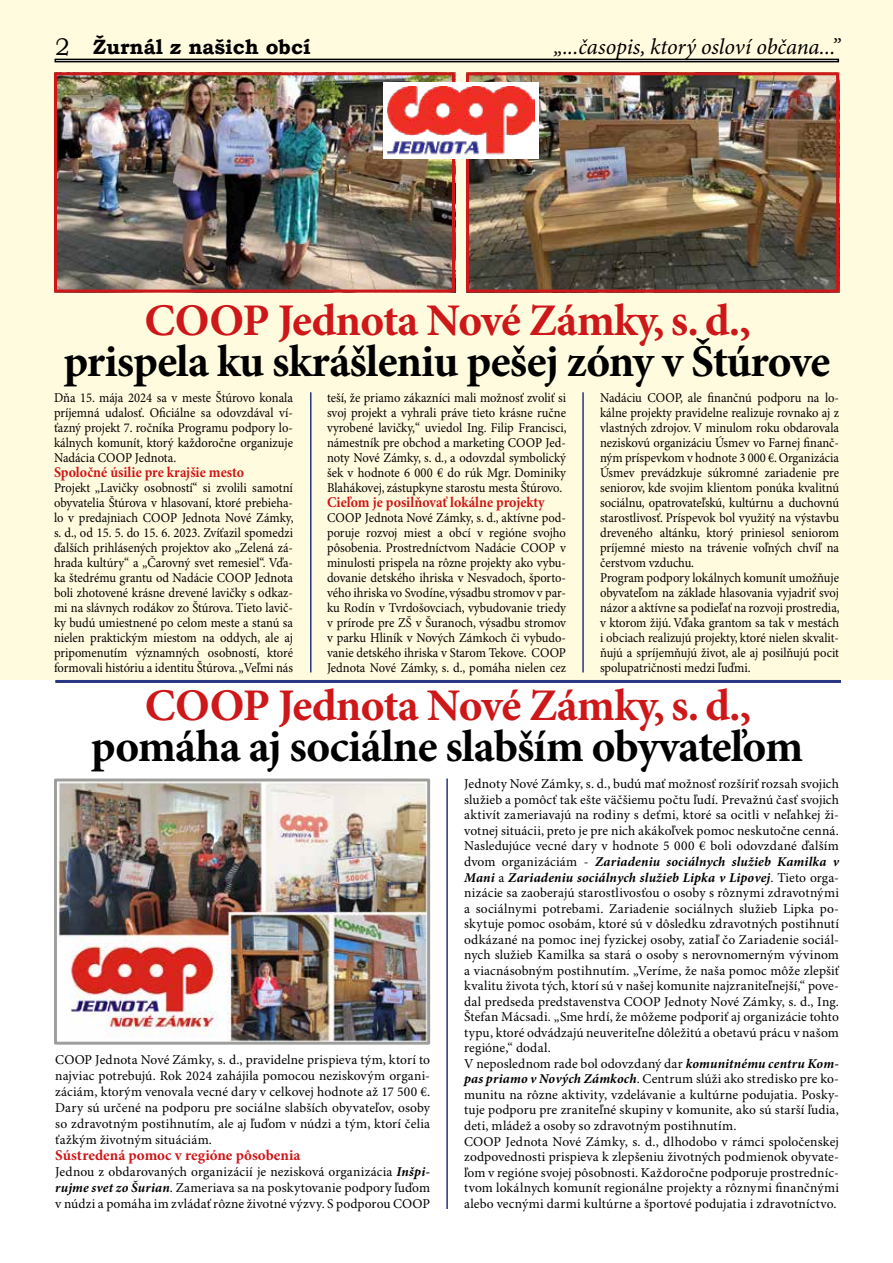
<style>
.page{position:relative;width:893px;height:1263px;background:#fff}
.page>*{position:absolute;margin:0;border:0;box-sizing:border-box;transform-origin:0 0}
.t1{font:700 45.3px "Minion Pro";letter-spacing:-.02em;color:#000}
.t2{font:700 45.3px "Minion Pro";letter-spacing:-.02em;color:#cd1719}
.t3{font:italic 22.5px "Minion Pro";letter-spacing:-.005em;color:#000}
.t4{font:700 20.7px "Bookman Old Style";color:#000}
.t5{font:700 15px "Minion Pro";color:#cd1719;scale:.93 1}
.t6{font:700 15px "Minion Pro";color:#cd1719}
.t7{font:13.5px/15px "Minion Pro";color:#000;text-align:justify;scale:.93 1}
.t8{font:13.5px/15.5px "Minion Pro";color:#000;text-align:justify}
.s1{font-weight:400;font-size:24px}
.s2{font-weight:700;font-style:italic}
</style>
<div class="page">
<div style="left:0;top:0;width:893px;height:680px;background:#fffbde"></div>
<img style="left:470px;top:76px;width:365px;height:213px">
<div style="left:466px;top:72px;width:373px;height:221px;border:3px solid #cd1719"></div>
<img style="left:58px;top:76px;width:393px;height:213px">
<div style="left:54px;top:72px;width:401px;height:221px;border:3px solid #cd1719"></div>
<div style="left:384px;top:82px;width:155px;height:76px;background:#fff"></div>
<img style="left:387px;top:86px;width:147px;height:69px">
<img style="left:58px;top:782px;width:368px;height:259px">
<div style="left:54px;top:778px;width:376px;height:267px;border:3px solid #9d9d9c"></div>
<hr style="left:446px;top:778px;width:2px;height:431px;background:#283583">
<hr style="left:310px;top:392px;width:1px;height:280px;background:#283583">
<hr style="left:582px;top:392px;width:2px;height:280px;background:#283583">
<hr style="left:55px;top:680px;width:786px;height:3px;background:#283583">
<div style="left:55px;top:59px;width:784px;height:3px;border:2px solid #000"></div>
<h3 class="t4" style="left:55px;top:32px;width:257px"><span class="s1">2</span> Žurnál z našich obcí</h3>
<h2 class="t3" style="left:554px;top:33px;width:288px">„...časopis, ktorý osloví občana...”</h2>
<h1 class="t2" style="left:145px;top:294px;width:608px">COOP Jednota Nové Zámky, s. d.,</h1>
<h1 class="t1" style="left:64px;top:334px;width:768px">prispela ku skrášleniu pešej zóny v Štúrove</h1>
<p class="t7" style="left:54px;top:391px;width:258px">Dňa 15. mája 2024 sa v meste Štúrovo konala príjemná udalosť. Oficiálne sa odovzdával ví&shy;ťazný projekt 7. ročníka Programu podpory lo&shy;kálnych komunít, ktorý každoročne organizuje Nadácia COOP Jednota.</p>
<p class="t5" style="left:54px;top:463px;width:206px">Spoločné úsilie pre krajšie mesto</p>
<p class="t7" style="left:54px;top:481px;width:259px">Projekt „Lavičky osobností“ si zvolili samotní obyvatelia Štúrova v hlasovaní, ktoré prebieha&shy;lo v predajniach COOP Jednota Nové Zámky, s. d., od 15. 5. do 15. 6. 2023. Zvíťazil spomedzi ďalších prihlásených projektov ako „Zelená zá&shy;hrada kultúry“ a „Čarovný svet remesiel“. Vďa&shy;ka štedrému grantu od Nadácie COOP Jednota boli zhotovené krásne drevené lavičky s odkaz&shy;mi na slávnych rodákov zo Štúrova. Tieto lavič&shy;ky budú umiestnené po celom meste a stanú sa nielen praktickým miestom na oddych, ale aj pripomenutím významných osobností, ktoré formovali históriu a identitu Štúrova. „Veľmi nás</p>
<p class="t7" style="left:327px;top:391px;width:259px">teší, že priamo zákazníci mali možnosť zvoliť si svoj projekt a vyhrali práve tieto krásne ručne vyrobené lavičky,“ uviedol Ing. Filip Francisci, námestník pre obchod a marketing COOP Jed&shy;noty Nové Zámky, s. d., a odovzdal symbolický šek v hodnote 6 000 € do rúk Mgr. Dominiky Blahákovej, zástupkyne starostu mesta Štúrovo.</p>
<p class="t5" style="left:327px;top:493px;width:236px">Cieľom je posilňovať lokálne projekty</p>
<p class="t7" style="left:327px;top:511px;width:258px">COOP Jednota Nové Zámky, s. d., aktívne pod&shy;poruje rozvoj miest a obcí v regióne svojho pôsobenia. Prostredníctvom Nadácie COOP v minulosti prispela na rôzne projekty ako vybu&shy;dovanie detského ihriska v Nesvadoch, športo&shy;vého ihriska vo Svodíne, výsadbu stromov v par&shy;ku Rodín v Tvrdošovciach, vybudovanie triedy v prírode pre ZŠ v Šuranoch, výsadbu stromov v parku Hliník v Nových Zámkoch či vybudo&shy;vanie detského ihriska v Starom Tekove. COOP Jednota Nové Zámky, s. d., pomáha nielen cez</p>
<p class="t7" style="left:600px;top:391px;width:259px;text-align:left">Nadáciu COOP, ale finančnú podporu na lo&shy;kálne projekty pravidelne realizuje rovnako aj z vlastných zdrojov. V minulom roku obdarovala neziskovú organizáciu Úsmev vo Farnej finanč&shy;ným príspevkom v hodnote 3 000 €. Organizácia Úsmev prevádzkuje súkromné zariadenie pre seniorov, kde svojim klientom ponúka kvalitnú sociálnu, opatrovateľskú, kultúrnu a duchovnú starostlivosť. Príspevok bol využitý na výstavbu dreveného altánku, ktorý priniesol seniorom príjemné miesto na trávenie voľných chvíľ na čerstvom vzduchu.<br>Program podpory lokálnych komunít umožňuje obyvateľom na základe hlasovania vyjadriť svoj názor a aktívne sa podieľať na rozvoji prostredia, v ktorom žijú. Vďaka grantom sa tak v mestách i obciach realizujú projekty, ktoré nielen skvalit&shy;ňujú a spríjemňujú život, ale aj posilňujú pocit spolupatričnosti medzi ľuďmi.</p>
<h1 class="t2" style="left:145px;top:679px;width:608px">COOP Jednota Nové Zámky, s. d.,</h1>
<h1 class="t1" style="left:91px;top:719px;width:714px">pomáha aj sociálne slabším obyvateľom</h1>
<p class="t8" style="left:55px;top:1053px;width:376px;line-height:15.9px">COOP Jednota Nové Zámky, s. d., pravidelne prispieva tým, ktorí to najviac potrebujú. Rok 2024 zahájila pomocou neziskovým organi&shy;záciám, ktorým venovala vecné dary v celkovej hodnote až 17 500 €.<br>Dary sú určené na podporu pre sociálne slabších obyvateľov, osoby so zdravotným postihnutím, ale aj ľuďom v núdzi a tým, ktorí čelia ťažkým životným situáciám.</p>
<p class="t6" style="left:55px;top:1146px;width:247px">Sústredená pomoc v regióne pôsobenia</p>
<p class="t8" style="left:55px;top:1164px;width:376px;line-height:15.9px">Jednou z obdarovaných organizácií je nezisková organizácia <span class="s2">Inšpi&shy;rujme svet zo Šurian</span>. Zameriava sa na poskytovanie podpory ľuďom v núdzi a pomáha im zvládať rôzne životné výzvy. S podporou COOP</p>
<p class="t8" style="left:464px;top:777px;width:376px;text-align:left">Jednoty Nové Zámky, s. d., budú mať možnosť rozšíriť rozsah svojich služieb a pomôcť tak ešte väčšiemu počtu ľudí. Prevažnú časť svojich aktivít zameriavajú na rodiny s deťmi, ktoré sa ocitli v neľahkej ži&shy;votnej situácii, preto je pre nich akákoľvek pomoc neskutočne cenná.<br>Nasledujúce vecné dary v hodnote 5 000 € boli odovzdané ďalším dvom organizáciám - <span class="s2">Zariadeniu sociálnych služieb Kamilka v Mani</span> a <span class="s2">Zariadeniu sociálnych služieb Lipka v Lipovej</span>. Tieto orga&shy;nizácie sa zaoberajú starostlivosťou o osoby s rôznymi zdravotnými a sociálnymi potrebami. Zariadenie sociálnych služieb Lipka po&shy;skytuje pomoc osobám, ktoré sú v dôsledku zdravotných postihnutí odkázané na pomoc inej fyzickej osoby, zatiaľ čo Zariadenie sociál&shy;nych služieb Kamilka sa stará o osoby s nerovnomerným vývinom a viacnásobným postihnutím. „Veríme, že naša pomoc môže zlepšiť kvalitu života tých, ktorí sú v našej komunite najzraniteľnejší,“ pove&shy;dal predseda predstavenstva COOP Jednoty Nové Zámky, s. d., Ing.<br>Štefan Mácsadi. „Sme hrdí, že môžeme podporiť aj organizácie tohto typu, ktoré odvádzajú neuveriteľne dôležitú a obetavú prácu v našom regióne,“ dodal.<br>V neposlednom rade bol odovzdaný dar <span class="s2">komunitnému centru Kom&shy;pas priamo v Nových Zámkoch</span>. Centrum slúži ako stredisko pre ko&shy;munitu na rôzne aktivity, vzdelávanie a kultúrne podujatia. Posky&shy;tuje podporu pre zraniteľné skupiny v komunite, ako sú starší ľudia, deti, mládež a osoby so zdravotným postihnutím.<br>COOP Jednota Nové Zámky, s. d., dlhodobo v rámci spoločenskej zodpovednosti prispieva k zlepšeniu životných podmienok obyvate&shy;ľom v regióne svojej pôsobnosti. Každoročne podporuje prostredníc&shy;tvom lokálnych komunít regionálne projekty a rôznymi finančnými alebo vecnými darmi kultúrne a športové podujatia i zdravotníctvo.</p>
</div>
